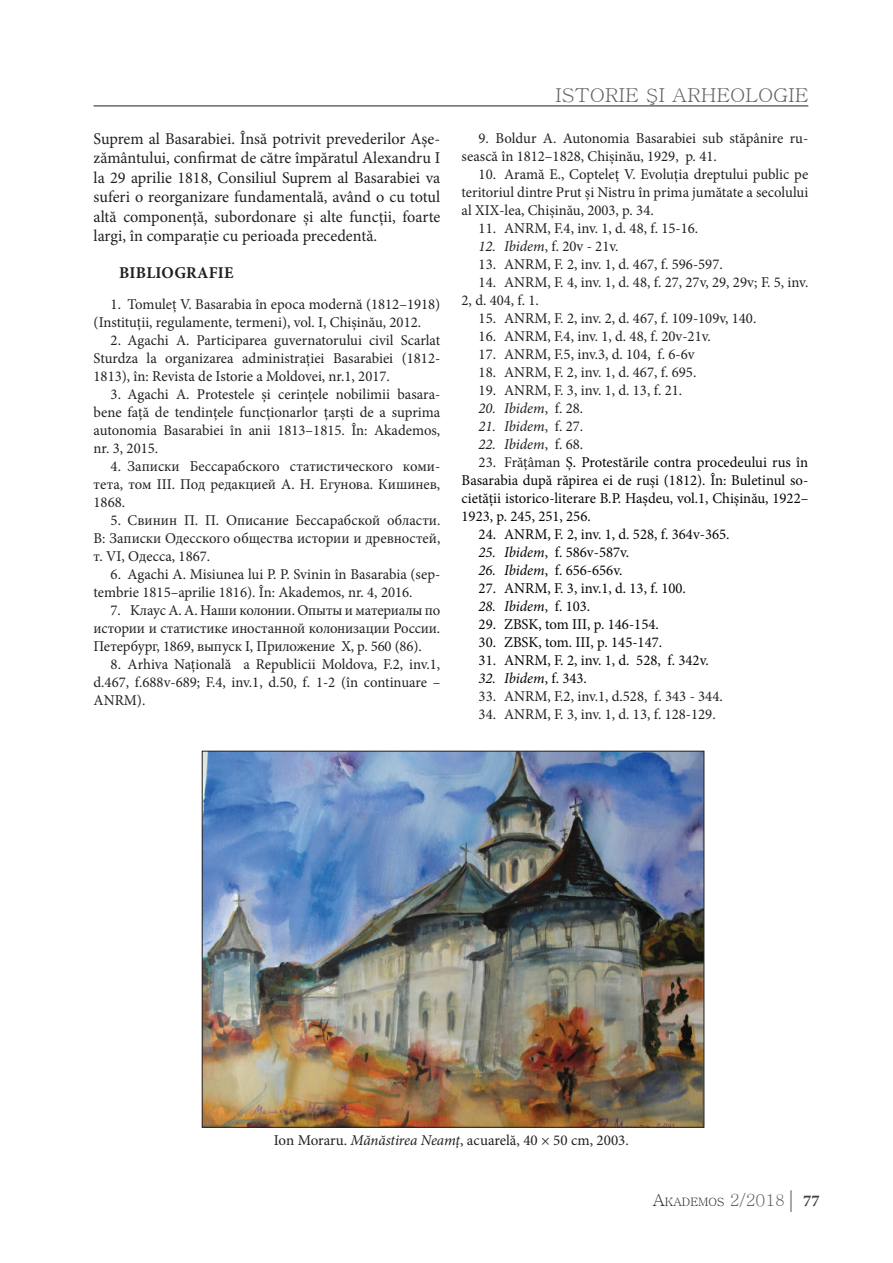
<style>
.page{position:relative;width:893px;height:1263px;background:#fff}
.page>*{position:absolute;margin:0;border:0;box-sizing:border-box;transform-origin:0 0}
.t1{font:19.2px "Batang";color:#636366;scale:1.06 1}
.t2{font:16.5px/19.5px "Minion Pro";color:#231f20;text-align:justify}
.t3{font:700 16.5px "Minion Pro";letter-spacing:.01em;color:#231f20}
.t4{font:15px/18px "Minion Pro";color:#231f20;text-align:justify}
.t5{font:15px/18px "Minion Pro";color:#040503;text-align:justify}
.t6{font:italic 15px "Minion Pro";color:#231f20}
.t7{font:italic 15px "Minion Pro";color:#040503}
.t8{font:11.55px "Batang";color:#231f20}
.s1{font-style:italic}
.s2{font-style:normal}
.s3{color:#231f20}
.s4{font-size:16.5px}
.s5{font-size:16.5px;color:#636366}
.s6{font-family:"Garamond";font-size:24px;color:#636366}
.s7{font-family:"Minion Pro";font-weight:700;font-size:16.5px;color:#3e3e3f}
</style>
<div class="page">
<hr style="left:94px;top:106px;width:714px;height:1px;background:#231f20">
<img style="left:204px;top:753px;width:498px;height:372px">
<p class="t2" style="left:94px;top:130px;width:348px">Suprem al Basarabiei. Însă potrivit prevederilor Așe&shy;zământului, confirmat de către împăratul Alexandru I la 29 aprilie 1818, Consiliul Suprem al Basarabiei va suferi o reorganizare fundamentală, având o cu totul altă componență, subordonare și alte funcții, foarte largi, în comparație cu perioada precedentă.</p>
<p class="t3" style="left:119px;top:266px;width:116px">BIBLIOGRAFIE</p>
<p class="t4" style="left:94px;top:296px;width:348px;text-indent:17px">1. Tomuleț V. Basarabia în epoca modernă (1812–1918) (Instituții, regulamente, termeni), vol. I, Chișinău, 2012.</p>
<p class="t4" style="left:94px;top:332px;width:348px;text-indent:17px">2. Agachi A. Participarea guvernatorului civil Scarlat Sturdza la organizarea administrației Basarabiei (1812- 1813), în: Revista de Istorie a Moldovei, nr.1, 2017.</p>
<p class="t4" style="left:94px;top:386px;width:348px;text-indent:17px">3. Agachi A. Protestele și cerințele nobilimii basara&shy;bene față de tendințele funcționarlor țarști de a suprima autonomia Basarabiei în anii 1813–1815. În: Akademos, nr. 3, 2015.</p>
<p class="t4" style="left:94px;top:458px;width:348px;text-indent:17px">4. Записки Бессарабского статистического коми&shy;тета, том III. Под редакцией А. Н. Егунова. Кишинев, 1868.</p>
<p class="t4" style="left:94px;top:512px;width:348px;text-indent:17px">5. Свинин П. П. Описание Бессарабской области.<br>В: Записки Одесского общества истории и древностей, т. VI, Oдесса, 1867.</p>
<p class="t4" style="left:94px;top:566px;width:348px;text-indent:17px">6. Agachi A. Misiunea lui P. P. Svinin în Basarabia (sep&shy;tembrie 1815–aprilie 1816). În: Akademos, nr. 4, 2016.</p>
<p class="t4" style="left:94px;top:602px;width:348px;text-indent:17px">7. Kлаус А. А. Наши колонии. Опыты и материалы по истории и статистике иностанной колонизации России.<br>Петербург, 1869, выпуск I, Приложение X, p. 560 (86).</p>
<p class="t4" style="left:94px;top:656px;width:348px;text-indent:17px">8. Arhiva Națională a Republicii Moldova, F.2, inv.1, d.467, f.688v-689; F.4, inv.1, d.50, f. 1-2 (în continuare – ANRM).</p>
<p class="t1" style="left:555px;top:85px;width:241px">ISTORIE ŞI ARHEOLOGIE</p>
<p class="t4" style="left:461px;top:130px;width:348px;text-indent:17px">9. Boldur A. Autonomia Basarabiei sub stăpânire ru&shy;sească în 1812–1828, Chișinău, 1929, p. 41.</p>
<p class="t4" style="left:461px;top:166px;width:348px;text-indent:17px">10. Aramă E., Copteleț V. Evoluția dreptului public pe teritoriul dintre Prut și Nistru în prima jumătate a secolului al XIX-lea, Chișinău, 2003, p. 34.</p>
<p class="t4" style="left:478px;top:220px;width:221px">11. ANRM, F.4, inv. 1, d. 48, f. 15-16.</p>
<p class="t4" style="left:478px;top:238px;width:141px"><span class="s1">12. Ibidem</span>, f. 20v - 21v.</p>
<p class="t4" style="left:478px;top:256px;width:246px">13. ANRM, F. 2, inv. 1, d. 467, f. 596-597.</p>
<p class="t4" style="left:461px;top:274px;width:348px;text-indent:17px">14. ANRM, F. 4, inv. 1, d. 48, f. 27, 27v, 29, 29v; F. 5, inv.<br>2, d. 404, f. 1.</p>
<p class="t4" style="left:478px;top:310px;width:279px">15. ANRM, F. 2, inv. 2, d. 467, f. 109-109v, 140.</p>
<p class="t4" style="left:478px;top:328px;width:234px">16. ANRM, F.4, inv. 1, d. 48, f. 20v-21v.</p>
<p class="t4" style="left:478px;top:346px;width:217px">17. ANRM, F.5, inv.3, d. 104, f. 6-6v</p>
<p class="t4" style="left:478px;top:364px;width:219px">18. ANRM, F. 2, inv. 1, d. 467, f. 695.</p>
<p class="t4" style="left:478px;top:382px;width:205px">19. ANRM, F. 3, inv. 1, d. 13, f. 21.</p>
<p class="t6" style="left:478px;top:402px;width:106px">20. Ibidem<span class="s2">, f. 28.</span></p>
<p class="t6" style="left:478px;top:420px;width:106px">21. Ibidem<span class="s2">, f. 27.</span></p>
<p class="t6" style="left:478px;top:438px;width:106px">22. Ibidem<span class="s2">, f. 68.</span></p>
<p class="t5" style="left:461px;top:454px;width:348px;text-indent:17px"><span class="s3">23. Frățâman</span> Ș. Protestările contra procedeului rus în Basarabia după răpirea ei de ruși (1812). În: Buletinul so&shy;cietății istorico-literare B.P. Hașdeu, vol.1, Chișinău, 1922– 1923, p. 245, 251, 256.</p>
<p class="t5" style="left:478px;top:526px;width:252px">24. ANRM, F. 2, inv. 1, d. 528, f. 364v-365.</p>
<p class="t5" style="left:478px;top:544px;width:152px"><span class="s1">25. Ibidem</span>, f. 586v-587v.</p>
<p class="t5" style="left:478px;top:562px;width:145px"><span class="s1">26. Ibidem</span>, f. 656-656v.</p>
<p class="t5" style="left:478px;top:580px;width:209px">27. ANRM, F. 3, inv.1, d. 13, f. 100.</p>
<p class="t7" style="left:478px;top:600px;width:113px">28. Ibidem<span class="s2">, f. 103.</span></p>
<p class="t5" style="left:478px;top:616px;width:182px">29. ZBSK, tom III, p. 146-154.</p>
<p class="t5" style="left:478px;top:634px;width:185px">30. ZBSK, tom. III, p. 145-147.</p>
<p class="t5" style="left:478px;top:652px;width:232px">31. ANRM, F. 2, inv. 1, d. 528, f. 342v.</p>
<p class="t7" style="left:478px;top:672px;width:110px">32. Ibidem<span class="s2">, f. 343.</span></p>
<p class="t4" style="left:478px;top:688px;width:246px">33. ANRM, F.2, inv.1, d.528, f. 343 - 344.</p>
<p class="t4" style="left:478px;top:706px;width:238px">34. ANRM, F. 3, inv. 1, d. 13, f. 128-129.</p>
<p class="t4" style="left:274px;top:1132px;width:356px">Ion Moraru. <span class="s1">Mănăstirea Neamț</span>, acuarelă, 40 × 50 cm, 2003.</p>
<p class="t8" style="left:652px;top:1196px;width:168px"><span class="s4">A</span>KADEMOS <span class="s5">2/2018</span><span class="s6">|</span> <span class="s7">77</span></p>
</div>
